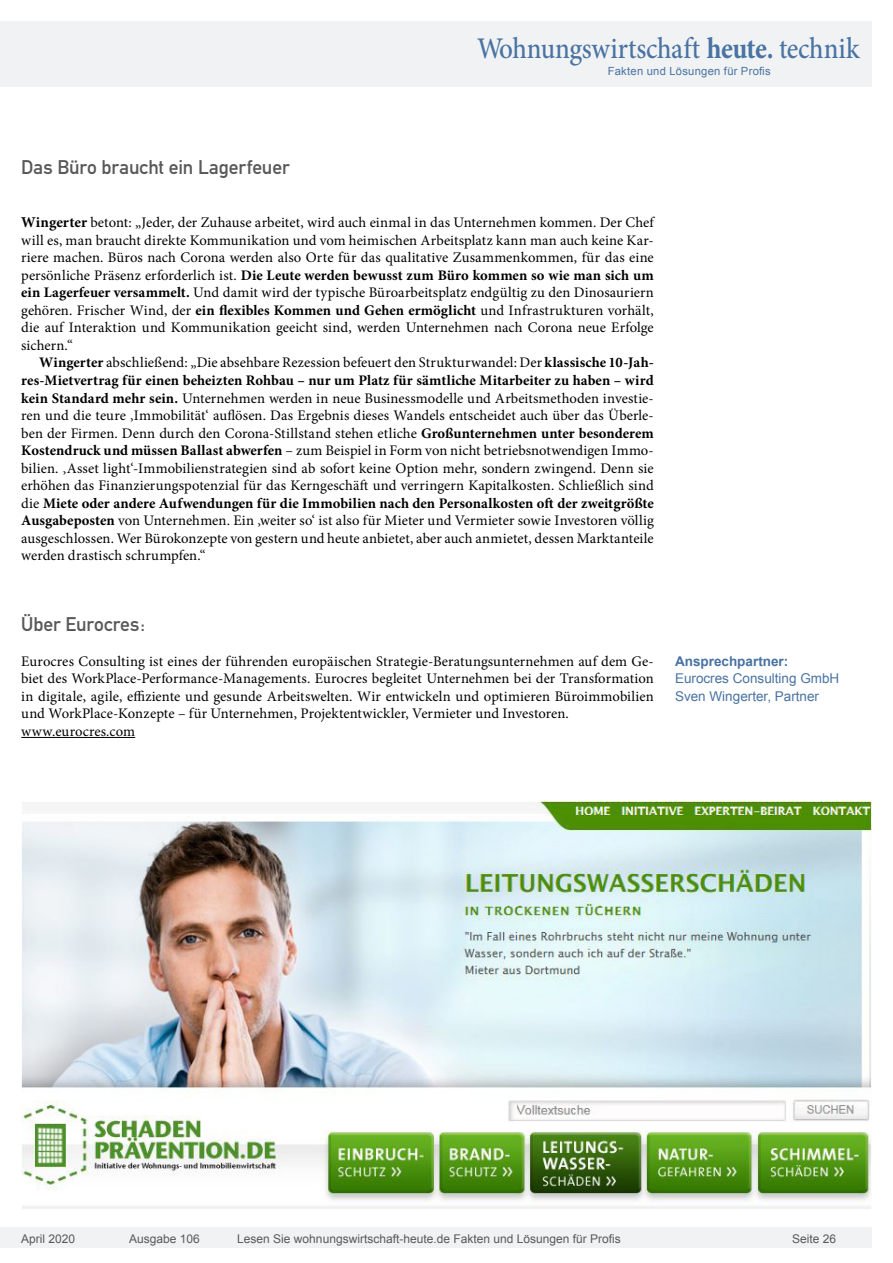
<style>
.page{position:relative;width:893px;height:1263px;background:#fff}
.page>*{position:absolute;margin:0;border:0;box-sizing:border-box;transform-origin:0 0}
.t1{font:500 30px "Minion Pro";letter-spacing:-.01em;color:#4973a3;scale:.9 1}
.Überschrift_Grau{font:19.5px "DIN Mittelschrift";letter-spacing:-.005em;color:#595959}
.Fliesstext{font:14.7px/17.5px "Minion Pro";letter-spacing:.005em;color:#000;text-align:justify}
.Fließtext_erste_Zeil{font:14.7px/17.5px "Minion Pro";color:#000;text-align:justify}
.Info{font:13.5px "Arial";color:#4973a3}
.Info-2{font:700 13.5px "Arial";color:#4973a3}
.t2{font:12px "Arial";color:#595959}
.t3{font:11.25px "Arial";letter-spacing:.025em;color:#4973a3}
.s1{font-weight:700}
.s2{font-weight:700;font-size:15px}
</style>
<div class="page">
<div style="left:0;top:1227px;width:872px;height:20px;background:#f1f2f3"></div>
<div style="left:0;top:21px;width:872px;height:66px;background:#f1f2f3"></div>
<hr style="left:21px;top:737px;width:114px;height:1px;background:#000">
<img style="left:21px;top:802px;width:851px;height:407px">
<h1 class="t1" style="left:477px;top:28px;width:426px">Wohnungswirtschaft <span class="s1">heute.</span> technik</h1>
<p class="t3" style="left:608px;top:63px;width:165px">Fakten und Lösungen für Profis</p>
<p class="Überschrift_Grau" style="left:21px;top:156px;width:270px">Das Büro braucht ein Lagerfeuer</p>
<p class="Fließtext_erste_Zeil" style="left:21px;top:214px;width:634px"><span class="s2">Wingerter</span> betont: „Jeder, der Zuhause arbeitet, wird auch einmal in das Unternehmen kommen. Der Chef will es, man braucht direkte Kommunikation und vom heimischen Arbeitsplatz kann man auch keine Kar&shy;riere machen. Büros nach Corona werden also Orte für das qualitative Zusammenkommen, für das eine persönliche Präsenz erforderlich ist. <span class="s1">Die Leute werden bewusst zum Büro kommen so wie man sich um ein Lagerfeuer versammelt.</span> Und damit wird der typische Büroarbeitsplatz endgültig zu den Dinosauriern gehören. Frischer Wind, der <span class="s1">ein flexibles Kommen und Gehen ermöglicht</span> und Infrastrukturen vorhält, die auf Interaktion und Kommunikation geeicht sind, werden Unternehmen nach Corona neue Erfolge sichern.“</p>
<p class="Fliesstext" style="left:21px;top:354px;width:634px;text-indent:18px"><span class="s1">Wingerter</span> abschließend: „Die absehbare Rezession befeuert den Strukturwandel: Der <span class="s1">klassische 10-Jah&shy;res-Mietvertrag für einen beheizten Rohbau – nur um Platz für sämtliche Mitarbeiter zu haben – wird kein Standard mehr sein.</span> Unternehmen werden in neue Businessmodelle und Arbeitsmethoden investie&shy;ren und die teure ‚Immobilität‘ auflösen. Das Ergebnis dieses Wandels entscheidet auch über das Überle&shy;ben der Firmen. Denn durch den Corona-Stillstand stehen etliche <span class="s1">Großunternehmen unter besonderem Kostendruck und müssen Ballast abwerfen</span> – zum Beispiel in Form von nicht betriebsnotwendigen Immo&shy;bilien. ‚Asset light‘-Immobilienstrategien sind ab sofort keine Option mehr, sondern zwingend. Denn sie erhöhen das Finanzierungspotenzial für das Kerngeschäft und verringern Kapitalkosten. Schließlich sind die <span class="s1">Miete oder andere Aufwendungen für die Immobilien nach den Personalkosten oft der zweitgrößte Ausgabeposten</span> von Unternehmen. Ein ‚weiter so‘ ist also für Mieter und Vermieter sowie Investoren völlig ausgeschlossen. Wer Bürokonzepte von gestern und heute anbietet, aber auch anmietet, dessen Marktanteile werden drastisch schrumpfen.“</p>
<p class="Überschrift_Grau" style="left:21px;top:612px;width:125px">Über Eurocres:</p>
<p class="Fließtext_erste_Zeil" style="left:21px;top:652px;width:634px">Eurocres Consulting ist eines der führenden europäischen Strategie-Beratungsunternehmen auf dem Ge&shy;biet des WorkPlace-Performance-Managements. Eurocres begleitet Unternehmen bei der Transformation in digitale, agile, effiziente und gesunde Arbeitswelten. Wir entwickeln und optimieren Büroimmobilien und WorkPlace-Konzepte – für Unternehmen, Projektentwickler, Vermieter und Investoren.</p>
<p class="Fließtext_erste_Zeil" style="left:21px;top:723px;width:115px">www.eurocres.com</p>
<p class="Info-2" style="left:675px;top:652px;width:115px">Ansprechpartner:</p>
<p class="Info" style="left:675px;top:670px;width:166px">Eurocres Consulting GmbH</p>
<p class="Info" style="left:675px;top:687px;width:146px">Sven Wingerter, Partner</p>
<p class="t2" style="left:21px;top:1230px;width:56px">April 2020</p>
<p class="t2" style="left:129px;top:1230px;width:72px">Ausgabe 106</p>
<p class="t2" style="left:237px;top:1230px;width:385px">Lesen Sie wohnungswirtschaft-heute.de Fakten und Lösungen für Profis</p>
<p class="t2" style="left:792px;top:1231px;width:46px">Seite 26</p>
</div>
